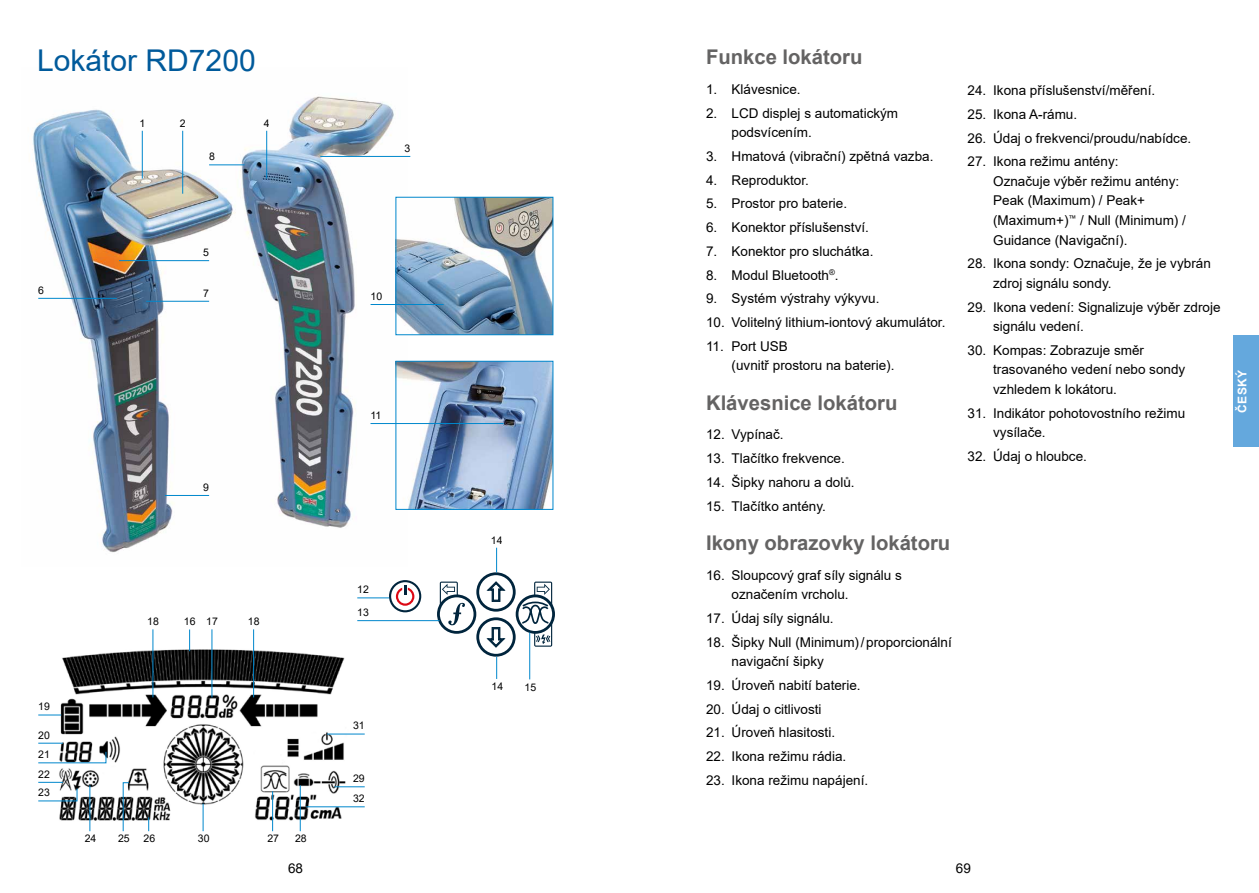
<style>
.page{position:relative;width:1259px;height:893px;background:#fff}
.page>*{position:absolute;margin:0;border:0;box-sizing:border-box;transform-origin:0 0}
.t1{font:30px "Arial";color:#005a9b}
.t2{font:700 20.25px "Arial";color:#646363}
.t3{font:13.5px/19.5px "Arial";color:#000}
.t4{font:700 12px "Arial";letter-spacing:.035em;color:#fff}
.t5{font:10.5px/19.2px "Arial";color:#000}
</style>
<div class="page">
<div style="left:1233px;top:335px;width:26px;height:111px;background:#64a8dd"></div>
<img style="left:33px;top:96px;width:375px;height:457px">
<img style="left:397px;top:199px;width:154px;height:134px">
<div style="left:395px;top:197px;width:158px;height:138px;border:1px solid #0087cc"></div>
<hr style="left:370px;top:304px;width:73px;height:1px;background:#0087cc">
<hr style="left:38px;top:298px;width:79px;height:1px;background:#0087cc">
<hr style="left:146px;top:301px;width:63px;height:1px;background:#0087cc">
<svg style="left:389px;top:580px;width:32px;height:32px"></svg>
<div style="left:391px;top:582px;width:28px;height:28px;background:#fff;border-radius:50%"></div>
<svg style="left:437px;top:594px;width:39px;height:40px"></svg>
<div style="left:440px;top:597px;width:33px;height:34px;background:#fff;border-radius:50%"></div>
<svg style="left:476px;top:617px;width:39px;height:40px"></svg>
<div style="left:479px;top:620px;width:34px;height:34px;background:#fff;border-radius:50%"></div>
<svg style="left:396px;top:585px;width:18px;height:21px"></svg>
<svg style="left:476px;top:572px;width:39px;height:40px"></svg>
<div style="left:479px;top:575px;width:34px;height:34px;background:#fff;border-radius:50%"></div>
<svg style="left:486px;top:581px;width:19px;height:21px"></svg>
<svg style="left:440px;top:582px;width:25px;height:43px"></svg>
<svg style="left:486px;top:627px;width:19px;height:21px"></svg>
<svg style="left:516px;top:594px;width:39px;height:40px"></svg>
<svg style="left:518px;top:597px;width:34px;height:34px"></svg>
<svg style="left:520px;top:582px;width:32px;height:65px"></svg>
<hr style="left:357px;top:597px;width:32px;height:1px;background:#0087cc">
<hr style="left:357px;top:620px;width:82px;height:1px;background:#0087cc">
<svg style="left:496px;top:657px;width:1px;height:22px"></svg>
<hr style="left:529px;top:632px;width:1px;height:47px;background:#0087cc">
<svg style="left:496px;top:548px;width:1px;height:24px"></svg>
<img style="left:56px;top:643px;width:293px;height:179px">
<svg style="left:189px;top:629px;width:1px;height:22px"></svg>
<hr style="left:212px;top:629px;width:1px;height:68px;background:#0087cc">
<hr style="left:253px;top:629px;width:1px;height:68px;background:#0087cc">
<hr style="left:153px;top:629px;width:1px;height:68px;background:#0087cc">
<hr style="left:334px;top:786px;width:31px;height:1px;background:#0087cc">
<hr style="left:306px;top:806px;width:59px;height:1px;background:#0087cc">
<hr style="left:327px;top:734px;width:38px;height:1px;background:#0087cc">
<svg style="left:38px;top:715px;width:23px;height:1px"></svg>
<svg style="left:38px;top:743px;width:25px;height:1px"></svg>
<svg style="left:38px;top:751px;width:69px;height:13px"></svg>
<svg style="left:38px;top:782px;width:40px;height:20px"></svg>
<hr style="left:89px;top:785px;width:1px;height:46px;background:#0087cc">
<svg style="left:122px;top:782px;width:8px;height:50px"></svg>
<hr style="left:272px;top:791px;width:1px;height:40px;background:#0087cc">
<svg style="left:203px;top:803px;width:1px;height:28px"></svg>
<hr style="left:300px;top:785px;width:1px;height:46px;background:#0087cc">
<svg style="left:148px;top:817px;width:1px;height:14px"></svg>
<img style="left:397px;top:363px;width:154px;height:145px">
<div style="left:395px;top:361px;width:158px;height:149px;border:1px solid #0087cc"></div>
<hr style="left:370px;top:423px;width:133px;height:1px;background:#0087cc">
<hr style="left:142px;top:131px;width:1px;height:48px;background:#0087cc">
<hr style="left:182px;top:131px;width:1px;height:63px;background:#0087cc">
<hr style="left:266px;top:131px;width:1px;height:48px;background:#0087cc">
<hr style="left:119px;top:260px;width:90px;height:1px;background:#0087cc">
<hr style="left:320px;top:156px;width:90px;height:1px;background:#0087cc">
<hr style="left:209px;top:164px;width:35px;height:1px;background:#0087cc">
<hr style="left:165px;top:495px;width:44px;height:1px;background:#0087cc">
<h1 class="t1" style="left:37px;top:40px;width:220px">Lokátor RD7200</h1>
<p class="t5" style="left:140px;top:113px;width:7px">1</p>
<p class="t5" style="left:180px;top:113px;width:7px">2</p>
<p class="t5" style="left:264px;top:113px;width:7px">4</p>
<p class="t5" style="left:209px;top:147px;width:7px">8</p>
<p class="t5" style="left:203px;top:243px;width:7px">5</p>
<p class="t5" style="left:38px;top:280px;width:7px">6</p>
<p class="t5" style="left:203px;top:283px;width:7px">7</p>
<p class="t5" style="left:203px;top:477px;width:7px">9</p>
<p class="t5" style="left:38px;top:697px;width:13px">19</p>
<p class="t5" style="left:38px;top:725px;width:13px;text-align:justify">20<br>21<br>22<br>23</p>
<p class="t5" style="left:147px;top:612px;width:13px">18</p>
<p class="t5" style="left:184px;top:612px;width:35px">16 17</p>
<p class="t5" style="left:248px;top:612px;width:13px">18</p>
<p class="t5" style="left:85px;top:829px;width:13px">24</p>
<p class="t5" style="left:118px;top:829px;width:13px">25</p>
<p class="t5" style="left:143px;top:829px;width:13px">26</p>
<p class="t5" style="left:198px;top:829px;width:13px">30</p>
<p class="t5" style="left:267px;top:829px;width:13px">27</p>
<p class="t5" style="left:295px;top:829px;width:13px">28</p>
<p class="t5" style="left:404px;top:138px;width:7px">3</p>
<p class="t5" style="left:370px;top:286px;width:13px">10</p>
<p class="t5" style="left:370px;top:405px;width:12px">11</p>
<p class="t5" style="left:357px;top:578px;width:13px;line-height:22.8px">12<br>13</p>
<p class="t5" style="left:353px;top:716px;width:13px">31</p>
<p class="t5" style="left:353px;top:768px;width:13px;line-height:20px">29<br>32</p>
<p class="t5" style="left:491px;top:530px;width:13px">14</p>
<p class="t5" style="left:491px;top:677px;width:13px">14</p>
<p class="t5" style="left:524px;top:677px;width:13px">15</p>
<h2 class="t2" style="left:706px;top:43px;width:158px">Funkce lokátoru</h2>
<p class="t3" style="left:706px;top:79px;width:96px">1. Klávesnice.</p>
<p class="t3" style="left:731px;top:103px;width:168px;text-indent:-26px">2. LCD displej s automatickým podsvícením.</p>
<p class="t3" style="left:706px;top:146px;width:229px">3. Hmatová (vibrační) zpětná vazba.</p>
<p class="t3" style="left:706px;top:170px;width:104px">4. Reproduktor.</p>
<p class="t3" style="left:706px;top:194px;width:143px">5. Prostor pro baterie.</p>
<p class="t3" style="left:706px;top:217px;width:164px">6. Konektor příslušenství.</p>
<p class="t3" style="left:706px;top:241px;width:169px">7. Konektor pro sluchátka.</p>
<p class="t3" style="left:706px;top:265px;width:134px">8. Modul Bluetooth<sup>®</sup>.</p>
<p class="t3" style="left:706px;top:289px;width:175px">9. Systém výstrahy výkyvu.</p>
<p class="t3" style="left:706px;top:312px;width:241px">10. Volitelný lithium-iontový akumulátor.</p>
<p class="t3" style="left:731px;top:336px;width:164px;text-indent:-26px">11. Port USB<br>(uvnitř prostoru na baterie).</p>
<h2 class="t2" style="left:706px;top:388px;width:193px">Klávesnice lokátoru</h2>
<p class="t3" style="left:706px;top:425px;width:79px">12. Vypínač.</p>
<p class="t3" style="left:706px;top:448px;width:140px">13. Tlačítko frekvence.</p>
<p class="t3" style="left:706px;top:472px;width:150px">14. Šipky nahoru a dolů.</p>
<p class="t3" style="left:706px;top:496px;width:121px">15. Tlačítko antény.</p>
<h2 class="t2" style="left:706px;top:529px;width:246px">Ikony obrazovky lokátoru</h2>
<p class="t3" style="left:731px;top:565px;width:172px;text-indent:-26px">16. Sloupcový graf síly signálu s označením vrcholu.</p>
<p class="t3" style="left:706px;top:608px;width:129px">17. Údaj síly signálu.</p>
<p class="t3" style="left:731px;top:632px;width:222px;text-indent:-26px">18. Šipky Null (Minimum)/proporcionální navigační šipky</p>
<p class="t3" style="left:706px;top:675px;width:156px">19. Úroveň nabití baterie.</p>
<p class="t3" style="left:706px;top:699px;width:117px">20. Údaj o citlivosti</p>
<p class="t3" style="left:706px;top:723px;width:131px">21. Úroveň hlasitosti.</p>
<p class="t3" style="left:706px;top:746px;width:142px">22. Ikona režimu rádia.</p>
<p class="t3" style="left:706px;top:770px;width:164px">23. Ikona režimu napájení.</p>
<p class="t3" style="left:967px;top:81px;width:189px">24. Ikona příslušenství/měření.</p>
<p class="t3" style="left:967px;top:104px;width:111px">25. Ikona A-rámu.</p>
<p class="t3" style="left:967px;top:128px;width:225px">26. Údaj o frekvenci/proudu/nabídce.</p>
<p class="t3" style="left:993px;top:152px;width:194px;text-indent:-26px">27. Ikona režimu antény:<br>Označuje výběr režimu antény:<br>Peak (Maximum) / Peak+ (Maximum+)<sup>™</sup> / Null (Minimum) /<br>Guidance (Navigační).</p>
<p class="t3" style="left:993px;top:254px;width:219px;text-indent:-26px">28. Ikona sondy: Označuje, že je vybrán zdroj signálu sondy.</p>
<p class="t3" style="left:993px;top:297px;width:229px;text-indent:-26px">29. Ikona vedení: Signalizuje výběr zdroje signálu vedení.</p>
<p class="t3" style="left:993px;top:340px;width:194px;text-indent:-26px">30. Kompas: Zobrazuje směr trasovaného vedení nebo sondy vzhledem k lokátoru.</p>
<p class="t3" style="left:993px;top:403px;width:194px;text-indent:-26px">31. Indikátor pohotovostního režimu vysílače.</p>
<p class="t3" style="left:967px;top:446px;width:121px">32. Údaj o hloubce.</p>
<p class="t3" style="left:288px;top:858px;width:17px">68</p>
<p class="t3" style="left:956px;top:858px;width:17px">69</p>
<p class="t4" style="left:1233px;top:413px;width:45px;rotate:-90deg">ČESKÝ</p>
</div>
